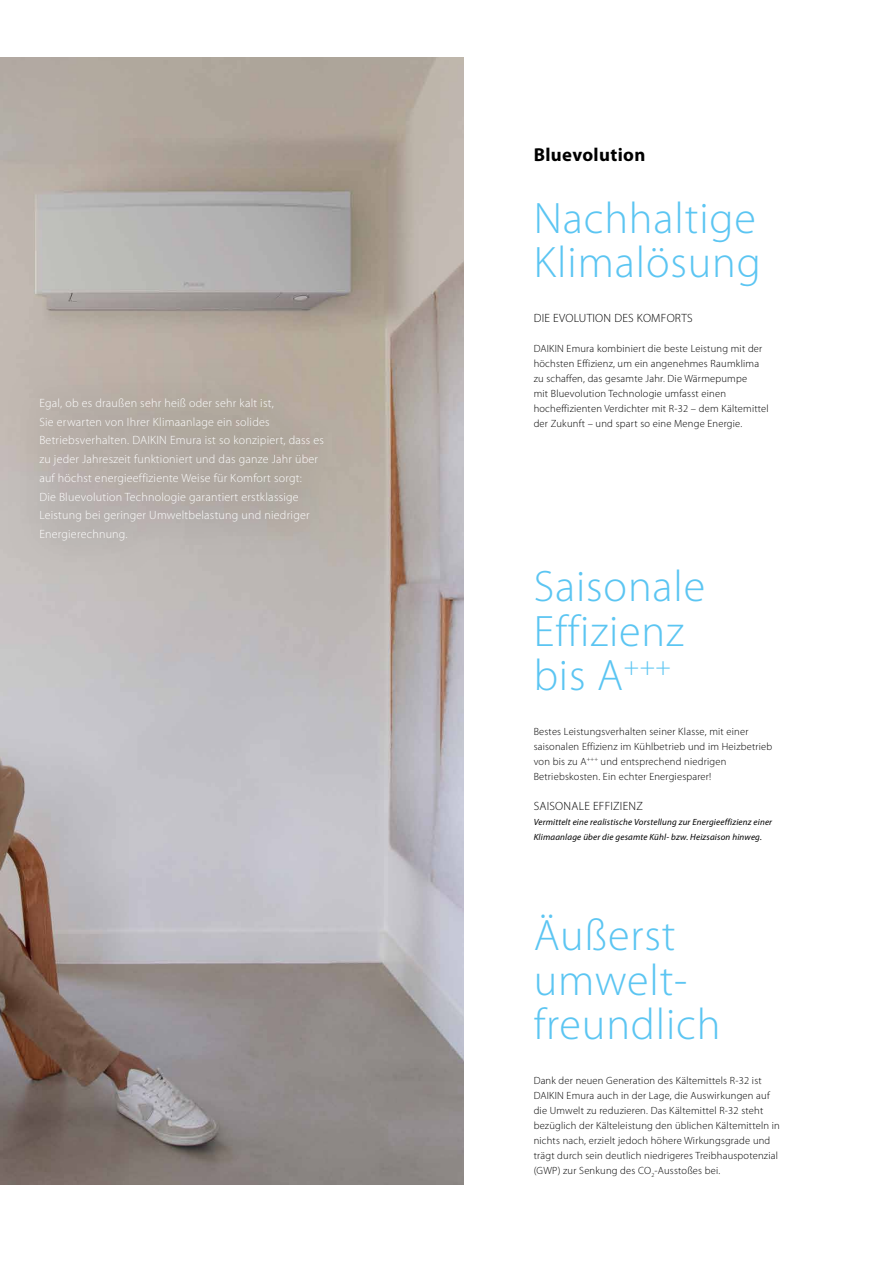
<style>
.page{position:relative;width:893px;height:1263px;background:#fff}
.page>*{position:absolute;margin:0;border:0;box-sizing:border-box;transform-origin:0 0}
.t1{font:300 44.25px/44.2px "Myriad Pro";letter-spacing:.02em;color:#5bc5f2}
.t2{font:700 18.75px "Myriad Pro";letter-spacing:.02em;color:#000}
.t3{font:300 12px/18.8px "Myriad Pro";letter-spacing:.02em;color:#fff}
.t4{font:300 12px "Myriad Pro";letter-spacing:.02em;color:#000}
.t5{font:300 10.5px/15px "Myriad Pro";letter-spacing:.02em;color:#000}
.t6{font:italic 9px/15px "Myriad Pro";letter-spacing:.02em;color:#000}
</style>
<div class="page">
<img style="left:0;top:57px;width:463px;height:1127px">
<div style="left:5px;top:363px;width:348px;height:212px;background:#000;opacity:.75"></div>
<p class="t3" style="left:39px;top:394px;width:286px">Egal, ob es draußen sehr heiß oder sehr kalt ist,<br>Sie erwarten von Ihrer Klimaanlage ein solides Betriebsverhalten. DAIKIN Emura ist so konzipiert, dass es zu jeder Jahreszeit funktioniert und das ganze Jahr über auf höchst energieeffiziente Weise für Komfort sorgt:<br>Die Bluevolution Technologie garantiert erstklassige Leistung bei geringer Umweltbelastung und niedriger Energierechnung.</p>
<h2 class="t2" style="left:534px;top:142px;width:113px">Bluevolution</h2>
<h1 class="t1" style="left:534px;top:197px;width:229px">Nachhaltige<br>Klimalösung</h1>
<p class="t4" style="left:534px;top:312px;width:161px">DIE EVOLUTION DES KOMFORTS</p>
<p class="t5" style="left:534px;top:341px;width:237px">DAIKIN Emura kombiniert die beste Leistung mit der höchsten Effizienz, um ein angenehmes Raumklima zu schaffen, das gesamte Jahr. Die Wärmepumpe<br>mit Bluevolution Technologie umfasst einen hocheffizienten Verdichter mit R-32 – dem Kältemittel der Zukunft – und spart so eine Menge Energie.</p>
<h1 class="t1" style="left:534px;top:565px;width:173px">Saisonale<br>Effizienz bis A<sup>+++</sup></h1>
<p class="t5" style="left:534px;top:724px;width:240px">Bestes Leistungsverhalten seiner Klasse, mit einer saisonalen Effizienz im Kühlbetrieb und im Heizbetrieb von bis zu A<sup>+++</sup> und entsprechend niedrigen Betriebskosten. Ein echter Energiesparer!</p>
<p class="t4" style="left:534px;top:799px;width:111px">SAISONALE EFFIZIENZ</p>
<p class="t6" style="left:534px;top:814px;width:240px">Vermittelt eine realistische Vorstellung zur Energieeffizienz einer<br>Klimaanlage über die gesamte Kühl- bzw. Heizsaison hinweg.</p>
<h1 class="t1" style="left:534px;top:914px;width:188px">Äußerst umwelt&shy;freundlich</h1>
<p class="t5" style="left:534px;top:1073px;width:248px">Dank der neuen Generation des Kältemittels R-32 ist DAIKIN Emura auch in der Lage, die Auswirkungen auf die Umwelt zu reduzieren. Das Kältemittel R-32 steht bezüglich der Kälteleistung den üblichen Kältemitteln in nichts nach, erzielt jedoch höhere Wirkungsgrade und trägt durch sein deutlich niedrigeres Treibhauspotenzial (GWP) zur Senkung des CO<sub>2</sub>-Ausstoßes bei.</p>
</div>
